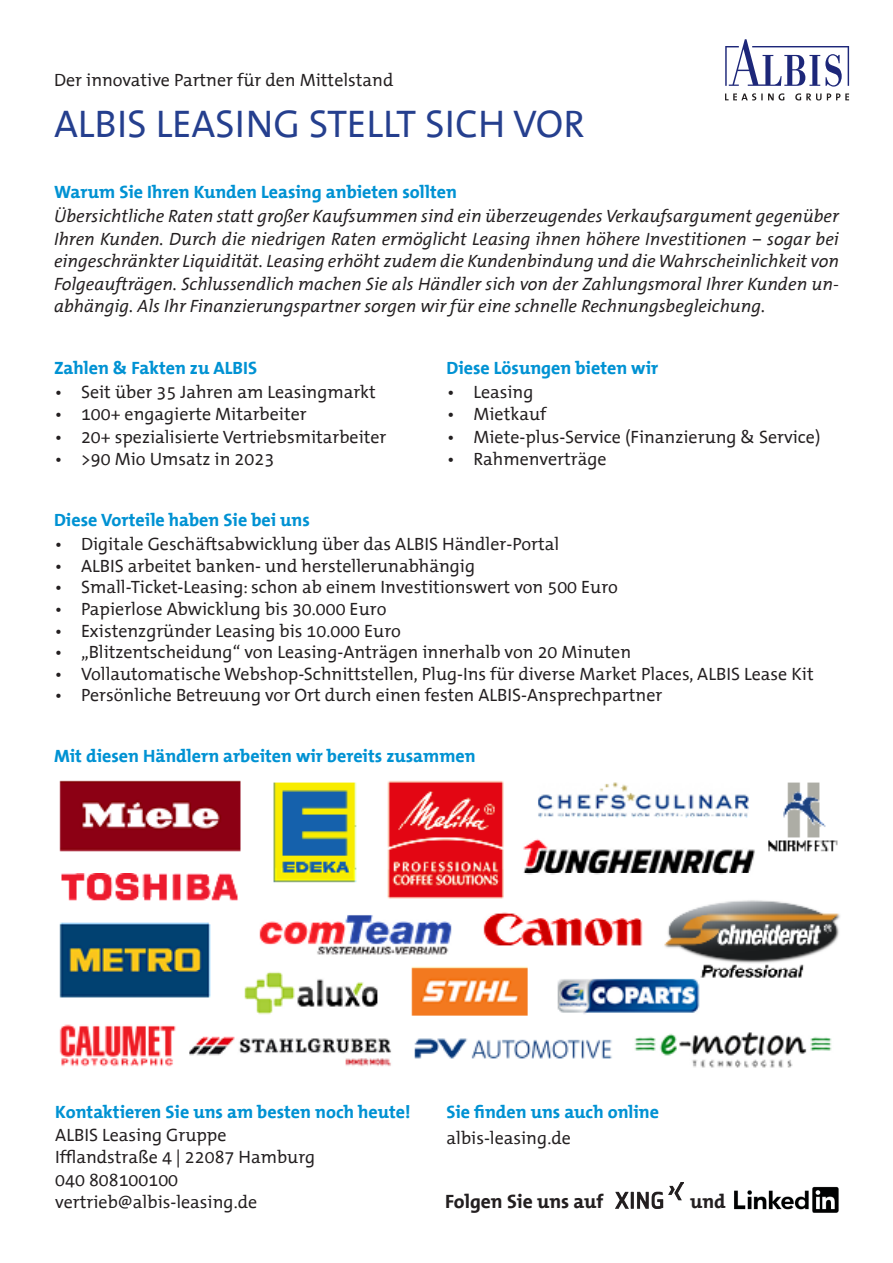
<style>
.page{position:relative;width:893px;height:1263px;background:#fff}
.page>*{position:absolute;margin:0;border:0;box-sizing:border-box;transform-origin:0 0}
.t1{font:39px "The Mix Office";color:#253f8e}
.t2{font:700 19.5px "The Mix Office";color:#231f20}
.t3{font:18px "The Mix Office";color:#231f20}
.t4{font:italic 18px/22.5px "The Mix Office";color:#231f20;text-align:justify}
.t5{font:700 18px "The Mix Office";color:#0092d3}
</style>
<div class="page">
<svg style="left:725px;top:93px;width:124px;height:8px"></svg>
<svg style="left:725px;top:39px;width:124px;height:48px"></svg>
<img style="left:59px;top:780px;width:781px;height:288px">
<img style="left:615px;top:1182px;width:68px;height:27px">
<img style="left:734px;top:1186px;width:104px;height:27px">
<p class="t3" style="left:54px;top:71px;width:341px">Der innovative Partner für den Mittelstand</p>
<p class="t1" style="left:54px;top:104px;width:532px">ALBIS LEASING STELLT SICH VOR</p>
<p class="t5" style="left:54px;top:183px;width:404px">Warum Sie Ihren Kunden Leasing anbieten sollten</p>
<p class="t4" style="left:54px;top:206px;width:786px">Übersichtliche Raten statt großer Kaufsummen sind ein überzeugendes Verkaufsargument gegenüber Ihren Kunden. Durch die niedrigen Raten ermöglicht Leasing ihnen höhere Investitionen – sogar bei eingeschränkter Liquidität. Leasing erhöht zudem die Kundenbindung und die Wahrscheinlichkeit von Folgeaufträgen. Schlussendlich machen Sie als Händler sich von der Zahlungsmoral Ihrer Kunden un&shy;abhängig. Als Ihr Finanzierungspartner sorgen wir für eine schnelle Rechnungsbegleichung.</p>
<p class="t5" style="left:54px;top:358px;width:205px">Zahlen &amp; Fakten zu ALBIS</p>
<p class="t3" style="left:54px;top:382px;width:323px">• Seit über 35 Jahren am Leasingmarkt</p>
<p class="t3" style="left:54px;top:405px;width:254px">• 100+ engagierte Mitarbeiter</p>
<p class="t3" style="left:54px;top:427px;width:334px">• 20+ spezialisierte Vertriebsmitarbeiter</p>
<p class="t3" style="left:54px;top:450px;width:222px">• &gt;90 Mio Umsatz in 2023</p>
<p class="t5" style="left:54px;top:511px;width:257px">Diese Vorteile haben Sie bei uns</p>
<p class="t5" style="left:446px;top:358px;width:213px">Diese Lösungen bieten wir</p>
<p class="t3" style="left:446px;top:382px;width:88px">• Leasing</p>
<p class="t3" style="left:446px;top:405px;width:101px">• Mietkauf</p>
<p class="t3" style="left:446px;top:427px;width:375px">• Miete-plus-Service (Finanzierung &amp; Service)</p>
<p class="t3" style="left:446px;top:450px;width:162px">• Rahmenverträge</p>
<p class="t3" style="left:54px;top:535px;width:507px">• Digitale Geschäftsabwicklung über das ALBIS Händler-Portal</p>
<p class="t3" style="left:54px;top:556px;width:423px">• ALBIS arbeitet banken- und herstellerunabhängig</p>
<p class="t3" style="left:54px;top:578px;width:566px">• Small-Ticket-Leasing: schon ab einem Investitionswert von 500 Euro</p>
<p class="t3" style="left:54px;top:600px;width:334px">• Papierlose Abwicklung bis 30.000 Euro</p>
<p class="t3" style="left:54px;top:621px;width:349px">• Existenzgründer Leasing bis 10.000 Euro</p>
<p class="t3" style="left:54px;top:643px;width:579px">• „Blitzentscheidung“ von Leasing-Anträgen innerhalb von 20 Minuten</p>
<p class="t3" style="left:54px;top:664px;width:761px">• Vollautomatische Webshop-Schnittstellen, Plug-Ins für diverse Market Places, ALBIS Lease Kit</p>
<p class="t3" style="left:54px;top:686px;width:610px">• Persönliche Betreuung vor Ort durch einen festen ALBIS-Ansprechpartner</p>
<p class="t5" style="left:54px;top:746px;width:423px">Mit diesen Händlern arbeiten wir bereits zusammen</p>
<p class="t5" style="left:55px;top:1103px;width:357px">Kontaktieren Sie uns am besten noch heute!</p>
<p class="t3" style="left:55px;top:1125px;width:173px">ALBIS Leasing Gruppe</p>
<p class="t3" style="left:55px;top:1148px;width:261px">Ifflandstraße 4 | 22087 Hamburg</p>
<p class="t3" style="left:55px;top:1170px;width:124px">040 808100100</p>
<p class="t3" style="left:55px;top:1193px;width:204px">vertrieb@albis-leasing.de</p>
<p class="t5" style="left:446px;top:1103px;width:214px">Sie finden uns auch online</p>
<p class="t3" style="left:446px;top:1128px;width:126px">albis-leasing.de</p>
<p class="t2" style="left:445px;top:1191px;width:160px">Folgen Sie uns auf</p>
<p class="t2" style="left:690px;top:1191px;width:37px">und</p>
</div>
